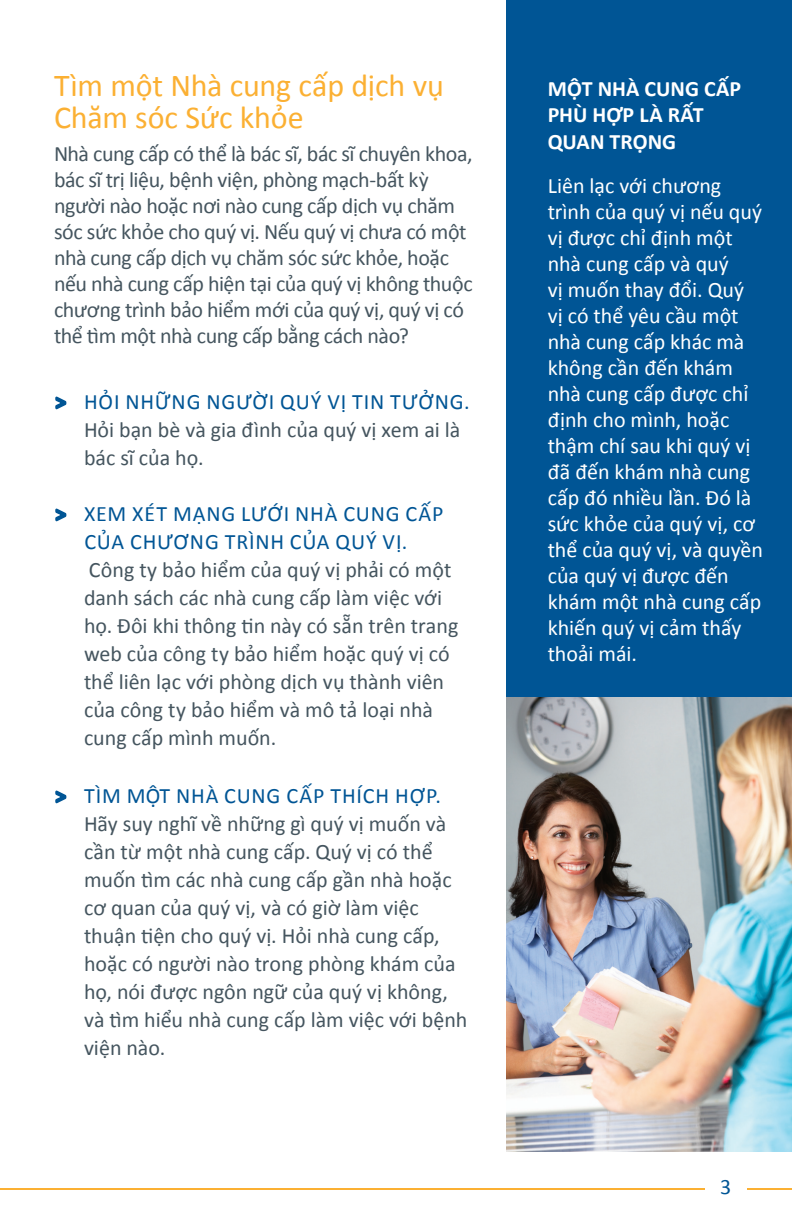
<style>
.page{position:relative;width:792px;height:1224px;background:#fff}
.page>*{position:absolute;margin:0;border:0;box-sizing:border-box;transform-origin:0 0}
.Subsection{font:32px/32px "Calibri";letter-spacing:-.005em;color:#fbb033}
.Text{font:22px/28px "Calibri";letter-spacing:-.005em;color:#45555f}
.Section{font:22px/26px "Calibri";color:#fff}
.Section-2{font:700 22px/26.4px "Calibri";letter-spacing:.005em;color:#fff}
.t1{font:22px "Calibri";color:#005595}
.s1{font-weight:700;color:#005595}
.s2{color:#005595}
</style>
<div class="page">
<hr style="left:0;top:1188px;width:705px;height:2px;background:#fbb033">
<hr style="left:747px;top:1188px;width:45px;height:2px;background:#fbb033">
<svg style="left:55px;top:396px;width:12px;height:14px"></svg>
<svg style="left:55px;top:508px;width:12px;height:14px"></svg>
<svg style="left:55px;top:790px;width:12px;height:14px"></svg>
<div style="left:507px;top:0;width:285px;height:698px;background:#005595"></div>
<img style="left:507px;top:698px;width:285px;height:454px">
<p class="Subsection" style="left:54px;top:70px;width:391px">Tìm một Nhà cung cấp dịch vụ<br>Chăm sóc Sức khỏe</p>
<p class="Text" style="left:54px;top:140px;width:420px;line-height:26px">Nhà cung cấp có thể là bác sĩ, bác sĩ chuyên khoa, bác sĩ trị liệu, bệnh viện, phòng mạch-bất kỳ người nào hoặc nơi nào cung cấp dịch vụ chăm sóc sức khỏe cho quý vị. Nếu quý vị chưa có một nhà cung cấp dịch vụ chăm sóc sức khỏe, hoặc nếu nhà cung cấp hiện tại của quý vị không thuộc chương trình bảo hiểm mới của quý vị, quý vị có thể tìm một nhà cung cấp bằng cách nào?</p>
<p class="Text" style="left:84px;top:388px;width:387px;text-indent:-29px"><span class="s1">&gt;</span> <span class="s2">HỎI NHỮNG NGƯỜI QUÝ VỊ TIN TƯỞNG.<br></span>Hỏi bạn bè và gia đình của quý vị xem ai là bác sĩ của họ.</p>
<p class="Text" style="left:84px;top:500px;width:376px;text-indent:-29px"><span class="s1">&gt;</span> <span class="s2">XEM XÉT MẠNG LƯỚI NHÀ CUNG CẤP<br>CỦA CHƯƠNG TRÌNH CỦA QUÝ VỊ.<br></span>Công ty bảo hiểm của quý vị phải có một danh sách các nhà cung cấp làm việc với họ. Đôi khi thông tin này có sẵn trên trang web của công ty bảo hiểm hoặc quý vị có thể liên lạc với phòng dịch vụ thành viên của công ty bảo hiểm và mô tả loại nhà cung cấp mình muốn.</p>
<p class="Text" style="left:84px;top:782px;width:385px;text-indent:-29px"><span class="s1">&gt;</span> <span class="s2">TÌM MÔ. T NHÀ CUNG CẤP THÍCH HỢP.<br></span>Hãy suy nghĩ về những gì quý vị muốn và cần từ một nhà cung cấp. Quý vị có thể muốn tìm các nhà cung cấp gần nhà hoặc cơ quan của quý vị, và có giờ làm việc thuận tiện cho quý vị. Hỏi nhà cung cấp, hoặc có người nào trong phòng khám của họ, nói được ngôn ngữ của quý vị không, và tìm hiểu nhà cung cấp làm việc với bệnh viện nào.</p>
<p class="Section-2" style="left:548px;top:75px;width:195px">MỘT NHÀ CUNG CẤP<br>PHÙ HỢP LÀ RẤT<br>QUAN TRỌNG</p>
<p class="Section" style="left:548px;top:172px;width:217px">Liên lạc với chương trình của quý vị nếu quý vị được chỉ định một nhà cung cấp và quý<br>vị muốn thay đổi. Quý vị có thể yêu cầu một nhà cung cấp khác mà không cần đến khám nhà cung cấp được chỉ định cho mình, hoặc thậm chí sau khi quý vị đã đến khám nhà cung cấp đó nhiều lần. Đó là sức khỏe của quý vị, cơ thể của quý vị, và quyền của quý vị được đến khám một nhà cung cấp khiến quý vị cảm thấy thoải mái.</p>
<p class="t1" style="left:720px;top:1173px;width:13px">3</p>
</div>
